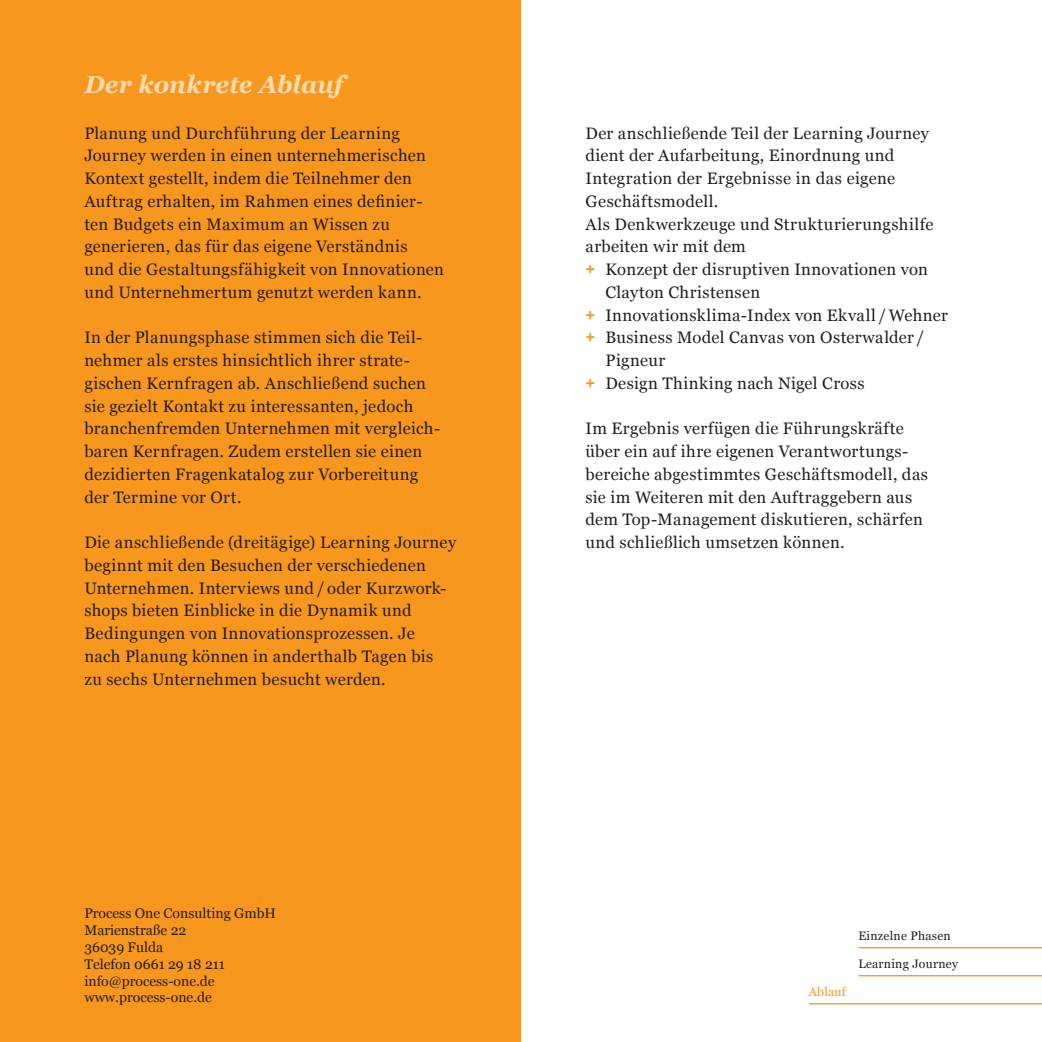
<style>
.page{position:relative;width:1042px;height:1042px;background:#fff}
.page>*{position:absolute;margin:0;border:0;box-sizing:border-box;transform-origin:0 0}
.t1{font:italic 700 24.5px "Georgia";letter-spacing:-.005em;color:#fedbb3}
.t2{font:16.62px/22.8px "Georgia";letter-spacing:.02em;color:#231f20}
.t3{font:14px/16.8px "Georgia";color:#231f20}
.t4{font:12.25px "Georgia";letter-spacing:.02em;color:#231f20}
.t5{font:12.25px "Georgia";letter-spacing:.02em;color:#f7971d}
.s1{font-family:"Gill Sans";font-weight:600;color:#f7971d}
</style>
<div class="page">
<hr style="left:1041px;top:0;width:1px;height:1042px;background:#f7971d">
<div style="left:0;top:0;width:521px;height:1042px;background:#f7971d"></div>
<hr style="left:858px;top:947px;width:184px;height:1px;background:#f7971d">
<hr style="left:858px;top:975px;width:184px;height:1px;background:#f7971d">
<hr style="left:809px;top:1003px;width:233px;height:1px;background:#f7971d">
<h1 class="t1" style="left:84px;top:66px;width:260px">Der konkrete Ablauf</h1>
<p class="t2" style="left:84px;top:121px;width:361px">Planung und Durchführung der Learning Journey werden in einen unternehmerischen Kontext gestellt, indem die Teilnehmer den -Auftrag erhalten, im Rahmen eines definier&shy;ten Budgets ein Maximum an Wissen zu generieren, das für das eigene Verständnis<br>und die Gestaltungsfähigkeit von Innovationen und Unternehmertum genutzt werden kann.</p>
<p class="t2" style="left:84px;top:325px;width:357px">In der Planungsphase stimmen sich die Teil&shy;nehmer als erstes hinsichtlich ihrer strate&shy;gischen Kernfragen ab. Anschließend suchen sie gezielt Kontakt zu interessanten, jedoch branchenfremden Unternehmen mit vergleich&shy;baren Kernfragen. Zudem erstellen sie einen dezidierten Fragenkatalog zur Vorbereitung der Termine vor Ort.</p>
<p class="t2" style="left:84px;top:530px;width:373px">Die anschließende (dreitägige) Learning Journey beginnt mit den Besuchen der verschiedenen Unternehmen. Interviews und / oder Kurzwork&shy;shops bieten Einblicke in die Dynamik und Bedingungen von Innovationsprozessen. Je<br>nach Planung können in anderthalb Tagen bis<br>zu sechs Unternehmen besucht werden.</p>
<p class="t3" style="left:84px;top:904px;width:193px">Process One Consulting GmbH<br>Marienstraße 22<br>36039 Fulda<br>Telefon 0661 29 18 211 info@process-one.de www.process-one.de</p>
<p class="t2" style="left:585px;top:121px;width:345px">Der anschließende Teil der Learning Journey</p>
<p class="t2" style="left:585px;top:143px;width:310px">dient der Aufarbeitung, Einordnung und</p>
<p class="t2" style="left:585px;top:166px;width:311px">Integration der Ergebnisse in das eigene</p>
<p class="t2" style="left:585px;top:189px;width:134px">Geschäftsmodell.</p>
<p class="t2" style="left:585px;top:212px;width:349px">Als Denkwerkzeuge und Strukturierungshilfe</p>
<p class="t2" style="left:585px;top:234px;width:162px">arbeiten wir mit dem</p>
<p class="t2" style="left:585px;top:257px;width:344px"><span class="s1">+</span> Konzept der disruptiven Innovationen von</p>
<p class="t2" style="left:605px;top:280px;width:156px">Clayton Christensen</p>
<p class="t2" style="left:585px;top:303px;width:364px"><span class="s1">+</span> Innovationsklima-Index von Ekvall /Wehner</p>
<p class="t2" style="left:585px;top:325px;width:340px"><span class="s1">+</span> Business Model Canvas von Osterwalder /</p>
<p class="t2" style="left:605px;top:348px;width:61px">Pigneur</p>
<p class="t2" style="left:585px;top:371px;width:281px"><span class="s1">+</span> Design Thinking nach Nigel Cross</p>
<p class="t2" style="left:585px;top:416px;width:344px">Im Ergebnis verfügen die Führungskräfte über ein auf ihre eigenen Verantwortungs&shy;bereiche abgestimmtes Geschäftsmodell, das sie im Weiteren mit den Auftraggebern aus dem Top-Management diskutieren, schärfen und schließlich umsetzen können.</p>
<p class="t5" style="left:809px;top:982px;width:39px">Ablauf</p>
<p class="t4" style="left:858px;top:926px;width:94px">Einzelne Phasen</p>
<p class="t4" style="left:858px;top:954px;width:101px">Learning Journey</p>
</div>
